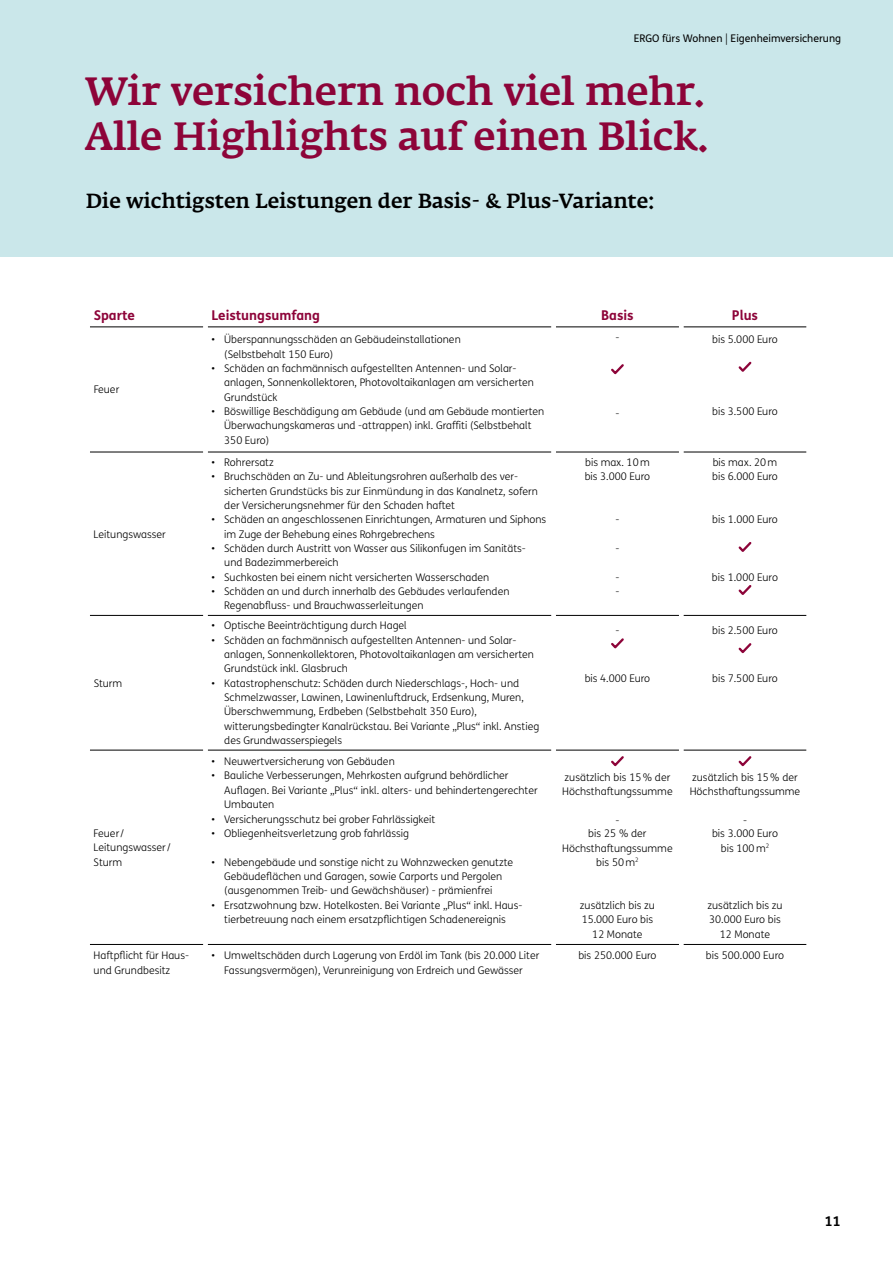
<style>
.page{position:relative;width:893px;height:1263px;background:#fff}
.page>*{position:absolute;margin:0;border:0;box-sizing:border-box;transform-origin:0 0}
.t1{font:500 39px/44.8px "Fedra Serif A Pro";color:#8d0439}
.t2{font:500 20.25px "Fedra Serif A Pro";color:#000}
.t3{font:700 13.5px "FS Me";color:#8d0439}
.t4{font:700 13.5px "FS Me";color:#000}
.t5{font:300 10.5px/14.4px "FS Me";color:#000}
.t6{font:10.5px "FS Me";color:#000}
.s1{font-weight:300}
</style>
<div class="page">
<div style="left:0;top:0;width:893px;height:256px;background:#cae7ea"></div>
<hr style="left:90px;top:452px;width:113px;height:1px;background:#000">
<hr style="left:208px;top:452px;width:343px;height:1px;background:#000">
<hr style="left:556px;top:452px;width:123px;height:1px;background:#000">
<hr style="left:683px;top:452px;width:123px;height:1px;background:#000">
<hr style="left:90px;top:615px;width:113px;height:1px;background:#000">
<hr style="left:208px;top:615px;width:343px;height:1px;background:#000">
<hr style="left:556px;top:615px;width:123px;height:1px;background:#000">
<hr style="left:683px;top:615px;width:123px;height:1px;background:#000">
<hr style="left:90px;top:750px;width:113px;height:1px;background:#000">
<hr style="left:208px;top:750px;width:343px;height:1px;background:#000">
<hr style="left:556px;top:750px;width:123px;height:1px;background:#000">
<hr style="left:683px;top:750px;width:123px;height:1px;background:#000">
<hr style="left:90px;top:327px;width:113px;height:1px;background:#000">
<hr style="left:208px;top:327px;width:343px;height:1px;background:#000">
<hr style="left:556px;top:327px;width:123px;height:1px;background:#000">
<hr style="left:683px;top:327px;width:123px;height:1px;background:#000">
<hr style="left:90px;top:944px;width:113px;height:1px;background:#000">
<hr style="left:208px;top:944px;width:343px;height:1px;background:#000">
<hr style="left:556px;top:944px;width:123px;height:1px;background:#000">
<hr style="left:683px;top:944px;width:123px;height:1px;background:#000">
<svg style="left:611px;top:364px;width:13px;height:11px"></svg>
<svg style="left:738px;top:361px;width:14px;height:11px"></svg>
<svg style="left:738px;top:542px;width:14px;height:10px"></svg>
<svg style="left:738px;top:585px;width:14px;height:10px"></svg>
<svg style="left:611px;top:638px;width:13px;height:11px"></svg>
<svg style="left:738px;top:643px;width:14px;height:11px"></svg>
<svg style="left:611px;top:756px;width:13px;height:11px"></svg>
<svg style="left:738px;top:756px;width:14px;height:11px"></svg>
<p class="t6" style="left:634px;top:31px;width:209px">ERGO fürs Wohnen <span class="s1">|</span> Eigenheimversicherung</p>
<h1 class="t1" style="left:85px;top:69px;width:624px">Wir versichern noch viel mehr.<br>Alle Highlights auf einen Blick.</h1>
<h2 class="t2" style="left:86px;top:190px;width:570px">Die wichtigsten Leistungen der Basis- &amp; Plus-Variante:</h2>
<p class="t3" style="left:94px;top:305px;width:43px">Sparte</p>
<p class="t3" style="left:211px;top:305px;width:110px">Leistungsumfang</p>
<p class="t3" style="left:601px;top:305px;width:34px">Basis</p>
<p class="t3" style="left:732px;top:305px;width:28px">Plus</p>
<p class="t5" style="left:94px;top:382px;width:27px">Feuer</p>
<p class="t5" style="left:94px;top:526px;width:74px">Leitungswasser</p>
<p class="t5" style="left:94px;top:675px;width:30px">Sturm</p>
<p class="t5" style="left:94px;top:826px;width:79px">Feuer/<br>Leitungswasser/<br>Sturm</p>
<p class="t5" style="left:224px;top:332px;width:238px;text-indent:-13px">• Überspannungsschäden an Gebäudeinstallationen (Selbstbehalt 150 Euro)</p>
<p class="t5" style="left:224px;top:361px;width:311px;text-indent:-13px">• Schäden an fachmännisch aufgestellten Antennen- und Solar&shy;anlagen, Sonnenkollektoren, Photovoltaikanlagen am versicherten<br>Grundstück</p>
<p class="t5" style="left:224px;top:404px;width:322px;text-indent:-13px">• Böswillige Beschädigung am Gebäude (und am Gebäude montierten<br>Überwachungskameras und -attrappen) inkl. Graffiti (Selbstbehalt<br>350 Euro)</p>
<p class="t5" style="left:211px;top:455px;width:64px">• Rohrersatz</p>
<p class="t5" style="left:224px;top:469px;width:315px;text-indent:-13px">• Bruchschäden an Zu- und Ableitungsrohren außerhalb des ver&shy;sicherten Grundstücks bis zur Einmündung in das Kanalnetz, sofern der Versicherungsnehmer für den Schaden haftet</p>
<p class="t5" style="left:224px;top:512px;width:324px;text-indent:-13px">• Schäden an angeschlossenen Einrichtungen, Armaturen und Siphons im Zuge der Behebung eines Rohrgebrechens</p>
<p class="t5" style="left:224px;top:541px;width:303px;text-indent:-13px">• Schäden durch Austritt von Wasser aus Silikonfugen im Sanitäts&shy;und Badezimmerbereich</p>
<p class="t5" style="left:211px;top:569px;width:279px">• Suchkosten bei einem nicht versicherten Wasserschaden</p>
<p class="t5" style="left:224px;top:584px;width:287px;text-indent:-13px">• Schäden an und durch innerhalb des Gebäudes verlaufenden<br>Regenabfluss- und Brauchwasserleitungen</p>
<p class="t5" style="left:211px;top:618px;width:197px">• Optische Beeinträchtigung durch Hagel</p>
<p class="t5" style="left:224px;top:632px;width:311px;text-indent:-13px">• Schäden an fachmännisch aufgestellten Antennen- und Solar&shy;anlagen, Sonnenkollektoren, Photovoltaikanlagen am versicherten<br>Grundstück inkl. Glasbruch</p>
<p class="t5" style="left:224px;top:675px;width:317px;text-indent:-13px">• Katastrophenschutz: Schäden durch Niederschlags-, Hoch- und Schmelzwasser, Lawinen, Lawinenluftdruck, Erdsenkung, Muren, Überschwemmung, Erdbeben (Selbstbehalt 350 Euro), witterungsbedingter Kanalrückstau. Bei Variante „Plus“ inkl. Anstieg des Grundwasserspiegels</p>
<p class="t5" style="left:211px;top:754px;width:185px">• Neuwertversicherung von Gebäuden</p>
<p class="t5" style="left:224px;top:768px;width:315px;text-indent:-13px">• Bauliche Verbesserungen, Mehrkosten aufgrund behördlicher<br>Auflagen. Bei Variante „Plus“ inkl. alters- und behindertengerechter<br>Umbauten</p>
<p class="t5" style="left:211px;top:811px;width:225px">• Versicherungsschutz bei grober Fahrlässigkeit</p>
<p class="t5" style="left:211px;top:826px;width:199px">• Obliegenheitsverletzung grob fahrlässig</p>
<p class="t5" style="left:224px;top:854px;width:291px;text-indent:-13px">• Nebengebäude und sonstige nicht zu Wohnzwecken genutzte<br>Gebäudeflächen und Garagen, sowie Carports und Pergolen (ausgenommen Treib- und Gewächshäuser) - prämienfrei</p>
<p class="t5" style="left:211px;top:897px;width:312px;text-align:center">• Ersatzwohnung bzw. Hotelkosten. Bei Variante „Plus“ inkl. Haus&shy;tierbetreuung nach einem ersatzpflichtigen Schadenereignis</p>
<p class="t5" style="left:615px;top:330px;width:6px">-</p>
<p class="t5" style="left:615px;top:406px;width:6px">-</p>
<p class="t5" style="left:585px;top:455px;width:67px">bis max. 10m bis 3.000 Euro</p>
<p class="t5" style="left:615px;top:512px;width:6px">-</p>
<p class="t5" style="left:615px;top:541px;width:6px">-</p>
<p class="t5" style="left:615px;top:569px;width:6px">- -</p>
<p class="t5" style="left:615px;top:623px;width:6px">-</p>
<p class="t5" style="left:585px;top:671px;width:67px">bis 4.000 Euro</p>
<p class="t5" style="left:562px;top:769px;width:112px">zusätzlich bis 15% der<br>Höchsthaftungssumme</p>
<p class="t5" style="left:562px;top:813px;width:112px;text-align:center">-<br>bis 25 % der<br>Höchsthaftungssumme bis 50m<sup>2</sup></p>
<p class="t5" style="left:580px;top:898px;width:77px;text-align:center">zusätzlich bis zu<br>15.000 Euro bis<br>12 Monate</p>
<p class="t5" style="left:712px;top:332px;width:67px">bis 5.000 Euro</p>
<p class="t5" style="left:712px;top:404px;width:67px">bis 3.500 Euro</p>
<p class="t5" style="left:712px;top:455px;width:67px">bis max. 20m bis 6.000 Euro</p>
<p class="t5" style="left:712px;top:512px;width:67px">bis 1.000 Euro</p>
<p class="t5" style="left:712px;top:569px;width:68px">bis 1.000 Euro</p>
<p class="t5" style="left:712px;top:623px;width:67px">bis 2.500 Euro</p>
<p class="t5" style="left:712px;top:671px;width:67px">bis 7.500 Euro</p>
<p class="t5" style="left:690px;top:769px;width:112px">zusätzlich bis 15% der<br>Höchsthaftungssumme</p>
<p class="t5" style="left:712px;top:813px;width:68px;line-height:14px;text-align:center">-<br>bis 3.000 Euro bis 100m<sup>2</sup></p>
<p class="t5" style="left:707px;top:898px;width:77px;text-align:center">zusätzlich bis zu<br>30.000 Euro bis<br>12 Monate</p>
<p class="t5" style="left:94px;top:948px;width:97px">Haftpflicht für Haus&shy;und Grundbesitz</p>
<p class="t5" style="left:211px;top:948px;width:329px;text-align:center">• Umweltschäden durch Lagerung von Erdöl im Tank (bis 20.000 Liter<br>Fassungsvermögen), Verunreinigung von Erdreich und Gewässer</p>
<p class="t5" style="left:578px;top:948px;width:80px">bis 250.000 Euro</p>
<p class="t5" style="left:706px;top:948px;width:80px">bis 500.000 Euro</p>
<p class="t4" style="left:825px;top:1211px;width:17px">11</p>
</div>
